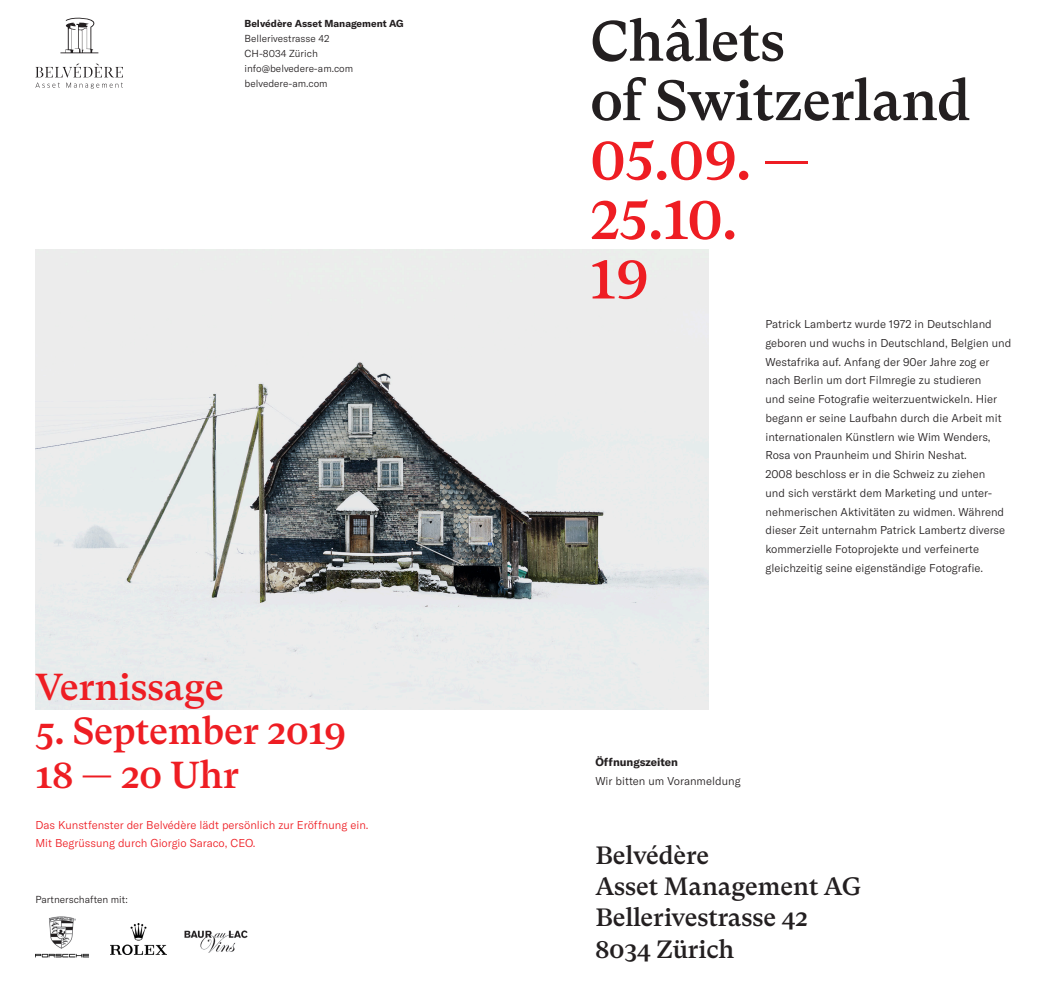
<style>
.page{position:relative;width:1049px;height:993px;background:#fff}
.page>*{position:absolute;margin:0;border:0;box-sizing:border-box;transform-origin:0 0}
.t1{font:500 56.25px/59.4px "GT Super Text";letter-spacing:-.005em;color:#231f20}
.t2{font:500 56.25px/59.4px "GT Super Text";letter-spacing:-.005em;color:#ee1d23}
.t3{font:500 37.5px/43.8px "GT Super Text";letter-spacing:-.005em;color:#ee1d23}
.t4{font:500 25px/31.2px "GT Super Text";letter-spacing:-.005em;color:#231f20}
.t5{font:300 11.25px/18.8px "GT America";color:#231f20}
.t6{font:300 11.25px/18.8px "GT America";color:#ee1d23}
.t7{font:700 11.25px "GT America";color:#231f20}
.t8{font:300 10px/15px "GT America";color:#231f20}
.t9{font:700 10px "GT America";color:#231f20}
</style>
<div class="page">
<img style="left:35px;top:249px;width:674px;height:460px">
<svg style="left:35px;top:64px;width:88px;height:25px"></svg>
<svg style="left:60px;top:18px;width:38px;height:35px"></svg>
<img style="left:110px;top:923px;width:56px;height:31px">
<img style="left:184px;top:930px;width:64px;height:23px">
<img style="left:35px;top:948px;width:53px;height:10px">
<img style="left:49px;top:916px;width:26px;height:32px">
<p class="t9" style="left:244px;top:18px;width:161px">Belvédère Asset Management AG</p>
<p class="t8" style="left:244px;top:31px;width:110px">Bellerivestrasse 42<br>CH-8034 Zürich info@belvedere-am.com belvedere-am.com</p>
<h2 class="t3" style="left:35px;top:665px;width:190px">Vernissage</h2>
<h2 class="t3" style="left:35px;top:709px;width:312px">5. September 2019<br>18 — 20 Uhr</h2>
<p class="t6" style="left:35px;top:815px;width:335px">Das Kunstfenster der Belvédère lädt persönlich zur Eröffnung ein.<br>Mit Begrüssung durch Giorgio Saraco, CEO.</p>
<p class="t8" style="left:35px;top:892px;width:94px">Partnerschaften mit:</p>
<h1 class="t1" style="left:590px;top:12px;width:382px">Châlets<br>of Switzerland</h1>
<h1 class="t2" style="left:590px;top:131px;width:222px">05.09. —<br>25.10.<br>19</h1>
<p class="t5" style="left:765px;top:314px;width:247px">Patrick Lambertz wurde 1972 in Deutschland geboren und wuchs in Deutschland, Belgien und Westafrika auf. Anfang der 90er Jahre zog er nach Berlin um dort Filmregie zu studieren<br>und seine Fotografie weiterzuentwickeln. Hier begann er seine Laufbahn durch die Arbeit mit internationalen Künstlern wie Wim Wenders, Rosa von Praunheim und Shirin Neshat.<br>2008 beschloss er in die Schweiz zu ziehen<br>und sich verstärkt dem Marketing und unter&shy;nehmerischen Aktivitäten zu widmen. Während dieser Zeit unternahm Patrick Lambertz diverse kommerzielle Fotoprojekte und verfeinerte gleichzeitig seine eigenständige Fotografie.</p>
<p class="t7" style="left:595px;top:754px;width:84px">Öffnungszeiten</p>
<p class="t5" style="left:595px;top:771px;width:147px">Wir bitten um Voranmeldung</p>
<h3 class="t4" style="left:595px;top:839px;width:267px">Belvédère<br>Asset Management AG<br>Bellerivestrasse 42<br>8034 Zürich</h3>
</div>
